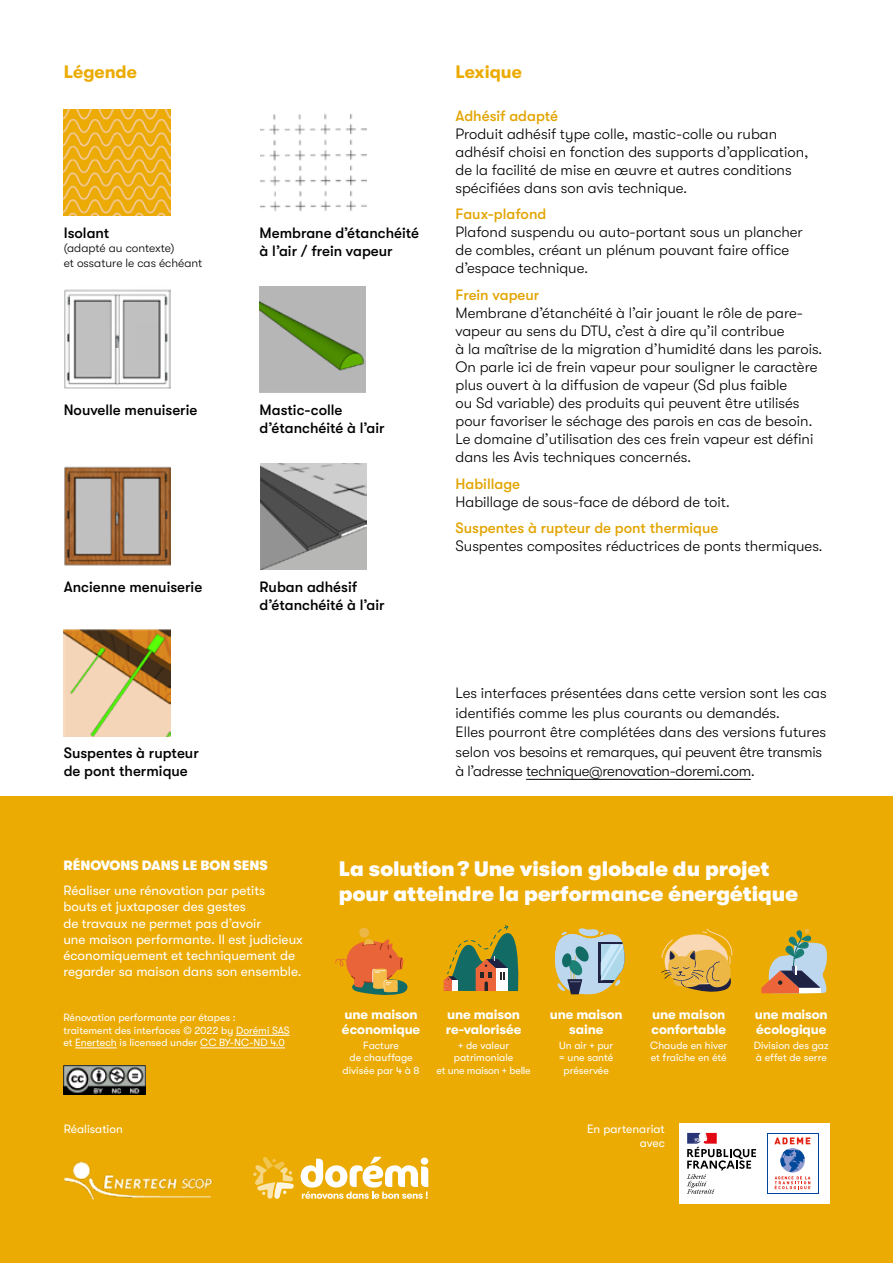
<style>
.page{position:relative;width:893px;height:1263px;background:#fff}
.page>*{position:absolute;margin:0;border:0;box-sizing:border-box;transform-origin:0 0}
.t1{font:900 21px/25.2px "GT Walsheim";color:#fff}
.t2{font:700 18px "GT Walsheim";color:#ecab03}
.t3{font:300 15px/18px "GT Walsheim";color:#000}
.t4{font:500 15px/18px "GT Walsheim";color:#000}
.t5{font:500 15px "GT Walsheim";color:#e3a503}
.t6{font:13.5px/16.2px "GT Walsheim";color:#fff}
.t7{font:700 13.5px/15px "GT Walsheim";letter-spacing:-.01em;color:#fff}
.t8{font:900 13.5px "GT Walsheim";color:#fff}
.t9{font:300 12px/14.4px "GT Walsheim";color:#000}
.t10{font:12px/14.4px "GT Walsheim";color:#fff;text-align:right}
.t11{font:10.5px/12.6px "GT Walsheim";color:#fff;text-align:center}
</style>
<div class="page">
<div style="left:0;top:796px;width:893px;height:467px;background:#ecab03"></div>
<svg style="left:555px;top:928px;width:70px;height:67px"></svg>
<svg style="left:761px;top:928px;width:66px;height:65px"></svg>
<svg style="left:443px;top:925px;width:76px;height:66px"></svg>
<svg style="left:661px;top:928px;width:71px;height:64px"></svg>
<svg style="left:335px;top:927px;width:73px;height:68px"></svg>
<hr style="left:236px;top:1035px;width:54px;height:1px;background:#fff">
<hr style="left:75px;top:1048px;width:42px;height:1px;background:#fff">
<hr style="left:200px;top:1048px;width:85px;height:1px;background:#fff">
<img style="left:63px;top:1065px;width:82px;height:29px">
<svg style="left:301px;top:1157px;width:127px;height:42px"></svg>
<svg style="left:253px;top:1157px;width:41px;height:42px"></svg>
<div style="left:679px;top:1123px;width:150px;height:81px;background:#fff"></div>
<svg style="left:687px;top:1133px;width:69px;height:61px"></svg>
<svg style="left:774px;top:1137px;width:36px;height:52px"></svg>
<img style="left:64px;top:1161px;width:149px;height:39px">
<img style="left:64px;top:109px;width:106px;height:107px">
<img style="left:64px;top:466px;width:106px;height:100px">
<img style="left:64px;top:630px;width:106px;height:106px">
<img style="left:64px;top:289px;width:106px;height:100px">
<img style="left:260px;top:286px;width:106px;height:107px">
<img style="left:260px;top:463px;width:107px;height:107px">
<img style="left:260px;top:113px;width:107px;height:99px">
<hr style="left:526px;top:779px;width:225px;height:1px;background:#000">
<p class="t2" style="left:64px;top:61px;width:75px">Légende</p>
<p class="t2" style="left:455px;top:61px;width:68px">Lexique</p>
<p class="t4" style="left:64px;top:224px;width:47px">Isolant</p>
<p class="t9" style="left:64px;top:241px;width:140px">(adapté au contexte)<br>et ossature le cas échéant</p>
<p class="t4" style="left:260px;top:224px;width:161px">Membrane d’étanchéité à l’air / frein vapeur</p>
<p class="t4" style="left:64px;top:401px;width:135px">Nouvelle menuiserie</p>
<p class="t4" style="left:260px;top:401px;width:127px">Mastic-colle d’étanchéité à l’air</p>
<p class="t4" style="left:64px;top:578px;width:140px">Ancienne menuiserie</p>
<p class="t4" style="left:64px;top:744px;width:137px">Suspentes à rupteur de pont thermique</p>
<p class="t4" style="left:260px;top:578px;width:127px">Ruban adhésif d’étanchéité à l’air</p>
<p class="t5" style="left:455px;top:107px;width:104px">Adhésif adapté</p>
<p class="t3" style="left:455px;top:125px;width:355px">Produit adhésif type colle, mastic-colle ou ruban adhésif choisi en fonction des supports d’application, de la facilité de mise en œuvre et autres conditions spécifiées dans son avis technique.</p>
<p class="t5" style="left:455px;top:206px;width:92px">Faux-plafond</p>
<p class="t3" style="left:455px;top:223px;width:349px">Plafond suspendu ou auto-portant sous un plancher de combles, créant un plénum pouvant faire office d’espace technique.</p>
<p class="t5" style="left:455px;top:286px;width:85px">Frein vapeur</p>
<p class="t3" style="left:455px;top:304px;width:369px">Membrane d’étanchéité à l’air jouant le rôle de pare&shy;vapeur au sens du DTU, c’est à dire qu’il contribue<br>à la maîtrise de la migration d’humidité dans les parois.<br>On parle ici de frein vapeur pour souligner le caractère plus ouvert à la diffusion de vapeur (Sd plus faible<br>ou Sd variable) des produits qui peuvent être utilisés pour favoriser le séchage des parois en cas de besoin.<br>Le domaine d’utilisation des ces frein vapeur est défini dans les Avis techniques concernés.</p>
<p class="t5" style="left:455px;top:475px;width:66px">Habillage</p>
<p class="t3" style="left:455px;top:492px;width:276px">Habillage de sous-face de débord de toit.</p>
<p class="t5" style="left:455px;top:519px;width:264px">Suspentes à rupteur de pont thermique</p>
<p class="t3" style="left:455px;top:537px;width:369px">Suspentes composites réductrices de ponts thermiques.</p>
<p class="t3" style="left:455px;top:683px;width:373px;line-height:19.5px">Les interfaces présentées dans cette version sont les cas identifiés comme les plus courants ou demandés.<br>Elles pourront être complétées dans des versions futures selon vos besoins et remarques, qui peuvent être transmis à l’adresse technique@renovation-doremi.com.</p>
<p class="t8" style="left:63px;top:858px;width:206px">RÉNOVONS DANS LE BON SENS</p>
<p class="t6" style="left:63px;top:882px;width:241px">Réaliser une rénovation par petits<br>bouts et juxtaposer des gestes<br>de travaux ne permet pas d’avoir<br>une maison performante. Il est judicieux économiquement et techniquement de regarder sa maison dans son ensemble.</p>
<p class="t11" style="left:63px;top:1011px;width:228px;text-align:left">Rénovation performante par étapes :<br>traitement des interfaces © 2022 by Dorémi SAS et Enertech is licensed under CC BY-NC-ND 4.0</p>
<p class="t10" style="left:64px;top:1121px;width:61px">Réalisation</p>
<h1 class="t1" style="left:339px;top:856px;width:460px">La solution ? Une vision globale du projet pour atteindre la performance énergétique</h1>
<p class="t7" style="left:342px;top:1007px;width:80px">une maison économique</p>
<p class="t11" style="left:343px;top:1039px;width:79px">Facture<br>de chauffage divisée par 4 à 8</p>
<p class="t7" style="left:446px;top:1007px;width:77px">une maison re-valorisée</p>
<p class="t11" style="left:437px;top:1039px;width:96px">+ de valeur patrimoniale<br>et une maison + belle</p>
<p class="t7" style="left:550px;top:1007px;width:75px;text-align:center">une maison saine</p>
<p class="t11" style="left:559px;top:1039px;width:56px">Un air + pur = une santé préservée</p>
<p class="t7" style="left:651px;top:1007px;width:76px">une maison confortable</p>
<p class="t11" style="left:650px;top:1039px;width:79px;text-align:left">Chaude en hiver et fraîche en été</p>
<p class="t10" style="left:587px;top:1121px;width:79px">En partenariat avec</p>
<p class="t7" style="left:755px;top:1007px;width:75px">une maison écologique</p>
<p class="t11" style="left:754px;top:1039px;width:76px;text-align:left">Division des gaz à effet de serre</p>
</div>
